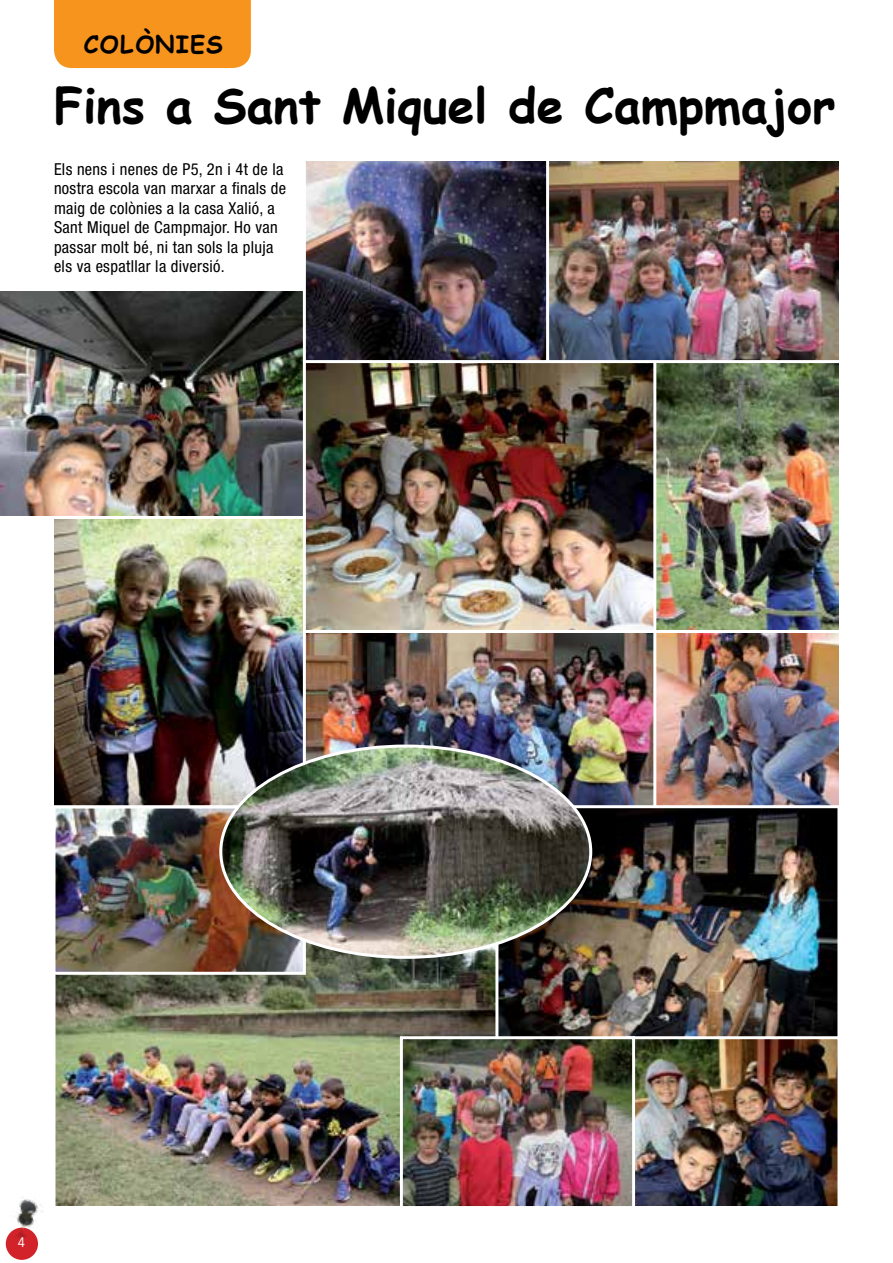
<style>
.page{position:relative;width:893px;height:1263px;background:#fff}
.page>*{position:absolute;margin:0;border:0;box-sizing:border-box;transform-origin:0 0}
.t1{font:700 48px "Comic Sans MS";color:#000}
.t2{font:700 24px "Comic Sans MS";letter-spacing:.05em;color:#000}
.t3{font:condensed 16.5px/19.5px "Helvetica Neue";letter-spacing:.02em;color:#000}
.t4{font:condensed 13.5px "Avant Garde";color:#fff}
</style>
<div class="page">
<div style="left:6px;top:1228px;width:32px;height:32px;background:#d2232a;border-radius:50%"></div>
<img style="left:6px;top:1197px;width:37px;height:42px">
<svg style="left:12px;top:1225px;width:17px;height:14px"></svg>
<img style="left:498px;top:808px;width:338px;height:228px">
<img style="left:56px;top:957px;width:438px;height:248px">
<img style="left:656px;top:633px;width:183px;height:172px">
<img style="left:306px;top:633px;width:347px;height:172px">
<div style="left:54px;top:0;width:197px;height:68px;background:#f7941e"></div>
<img style="left:54px;top:519px;width:249px;height:452px">
<div style="left:52px;top:805px;width:254px;height:170px;border:3px solid #fff"></div>
<img style="left:0;top:292px;width:303px;height:224px">
<img style="left:306px;top:363px;width:347px;height:267px">
<img style="left:656px;top:363px;width:183px;height:267px">
<img style="left:306px;top:162px;width:240px;height:198px">
<img style="left:549px;top:162px;width:290px;height:198px">
<hr style="left:47px;top:805px;width:808px;height:3px;background:#fff">
<img style="left:221px;top:746px;width:370px;height:211px">
<img style="left:635px;top:1040px;width:201px;height:165px">
<div style="left:626px;top:1036px;width:214px;height:173px;border:3px solid #fff"></div>
<img style="left:404px;top:1040px;width:227px;height:165px">
<div style="left:400px;top:1036px;width:235px;height:173px;border:3px solid #fff"></div>
<h2 class="t2" style="left:84px;top:27px;width:141px">Colònies</h2>
<h1 class="t1" style="left:54px;top:71px;width:783px">Fins a Sant Miquel de Campmajor</h1>
<p class="t3" style="left:54px;top:159px;width:234px">Els nens i nenes de P5, 2n i 4t de la nostra escola van marxar a finals de maig de colònies a la casa Xalió, a<br>Sant Miquel de Campmajor. Ho van passar molt bé, ni tan sols la pluja els va espatllar la diversió.</p>
<p class="t4" style="left:18px;top:1233px;width:9px">4</p>
</div>
